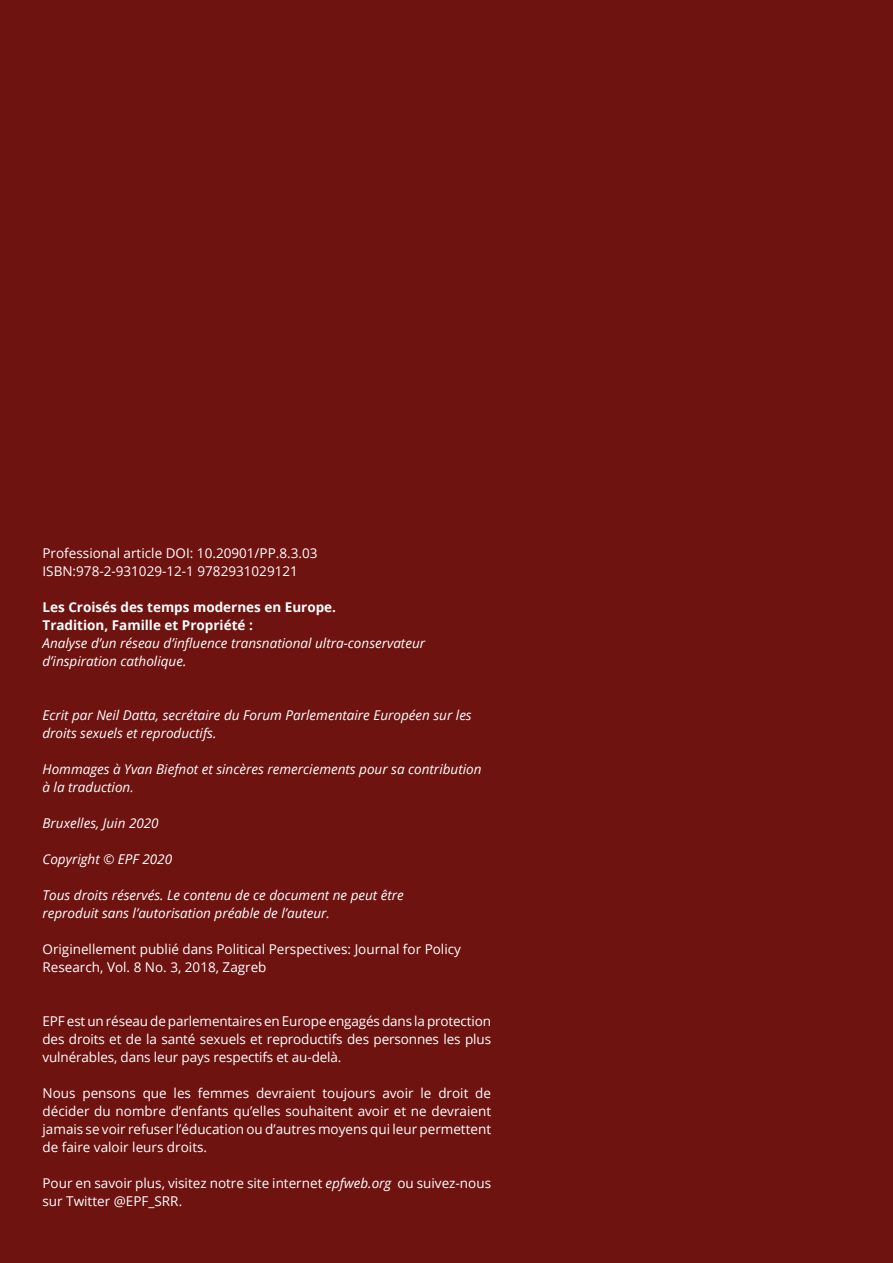
<style>
.page{position:relative;width:893px;height:1263px;background:#6e1310}
.page>*{position:absolute;margin:0;border:0;box-sizing:border-box;transform-origin:0 0}
.t1{font:13.5px/18px "Open Sans";color:#fff}
.t2{font:italic 13.5px/18px "Open Sans";color:#fff}
.t3{font:700 13.5px/18px "Open Sans";color:#fff}
.s1{font-style:italic}
</style>
<div class="page">
<p class="t1" style="left:43px;top:544px;width:276px">Professional article DOI: 10.20901/PP.8.3.03</p>
<p class="t1" style="left:43px;top:562px;width:257px">ISBN:978-2-931029-12-1 9782931029121</p>
<p class="t3" style="left:43px;top:598px;width:295px">Les Croisés des temps modernes en Europe.<br>Tradition, Famille et Propriété :</p>
<p class="t2" style="left:43px;top:634px;width:384px">Analyse d’un réseau d’influence transnational ultra-conservateur d’inspiration catholique.</p>
<p class="t2" style="left:43px;top:706px;width:431px">Ecrit par Neil Datta, secrétaire du Forum Parlementaire Européen sur les droits sexuels et reproductifs.</p>
<p class="t2" style="left:43px;top:760px;width:440px">Hommages à Yvan Biefnot et sincères remerciements pour sa contribution à la traduction.</p>
<p class="t2" style="left:43px;top:814px;width:118px">Bruxelles, Juin 2020</p>
<p class="t2" style="left:43px;top:850px;width:131px">Copyright © EPF 2020</p>
<p class="t2" style="left:43px;top:886px;width:363px">Tous droits réservés. Le contenu de ce document ne peut être reproduit sans l’autorisation préable de l’auteur.</p>
<p class="t1" style="left:43px;top:940px;width:420px">Originellement publié dans Political Perspectives: Journal for Policy<br>Research, Vol. 8 No. 3, 2018, Zagreb</p>
<p class="t1" style="left:43px;top:1012px;width:450px;text-align:justify">EPF est un réseau de parlementaires en Europe engagés dans la protection des droits et de la santé sexuels et reproductifs des personnes les plus vulnérables, dans leur pays respectifs et au-delà.</p>
<p class="t1" style="left:43px;top:1084px;width:450px;text-align:justify">Nous pensons que les femmes devraient toujours avoir le droit de décider du nombre d’enfants qu’elles souhaitent avoir et ne devraient jamais se voir refuser l’éducation ou d’autres moyens qui leur permettent de faire valoir leurs droits.</p>
<p class="t1" style="left:43px;top:1174px;width:450px">Pour en savoir plus, visitez notre site internet <span class="s1">epfweb.org</span> ou suivez-nous sur Twitter @EPF_SRR.</p>
</div>
